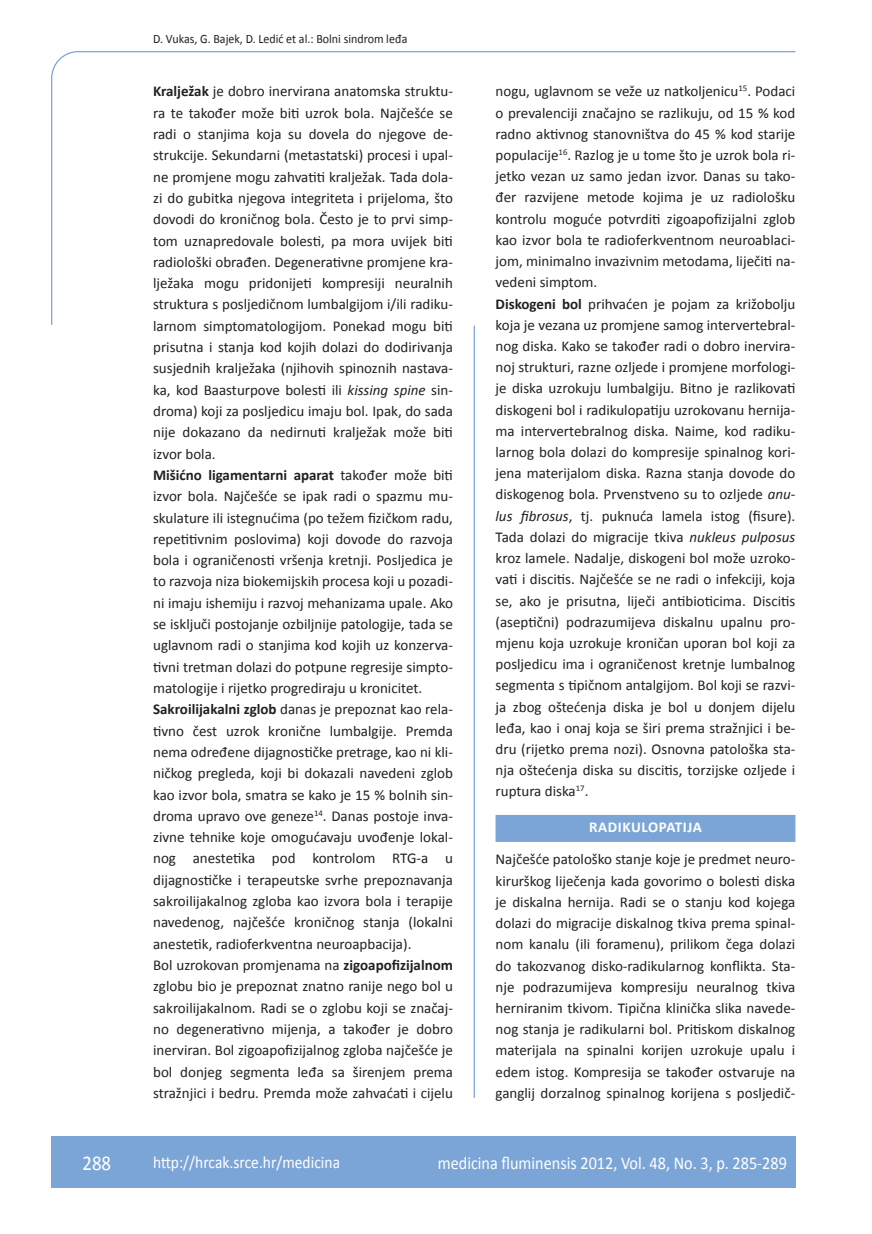
<style>
.page{position:relative;width:872px;height:1234px;background:#fff}
.page>*{position:absolute;margin:0;border:0;box-sizing:border-box;transform-origin:0 0}
.t1{font:21px "Calibri";color:#fff;scale:.9 1}
.t2{font:18px "Calibri";color:#fff;scale:.9 1}
.t3{font:17.25px "Calibri";color:#fff;scale:.9 1}
.osnovni_tekst{font:15px/21.3px "Calibri";color:#231f20;text-align:justify}
.naslov_ruler{font:700 15px "Calibri";letter-spacing:.04em;color:#fff}
.glava{font:12.75px "Calibri";color:#231f20;scale:.94 1}
.s1{font-weight:700}
.s2{font-style:italic}
</style>
<div class="page">
<svg style="left:51px;top:51px;width:745px;height:274px"></svg>
<hr style="left:473px;top:325px;width:2px;height:772px;background:#7ca5d7">
<div style="left:51px;top:1135px;width:744px;height:51px;background:#7ca5d7"></div>
<div style="left:495px;top:814px;width:300px;height:27px;background:#7ca5d7"></div>
<p class="glava" style="left:153px;top:30px;width:272px">D. Vukas, G. Bajek, D. Ledić et al.: Bolni sindrom leđa</p>
<p class="osnovni_tekst" style="left:153px;top:80px;width:301px"><span class="s1">Kralježak</span> je dobro inervirana anatomska struktu&shy;ra te također može biti uzrok bola. Najčešće se radi o stanjima koja su dovela do njegove de&shy;strukcije. Sekundarni (metastatski) procesi i upal&shy;ne promjene mogu zahvatiti kralježak. Tada dola&shy;zi do gubitka njegova integriteta i prijeloma, što dovodi do kroničnog bola. Često je to prvi simp&shy;tom uznapredovale bolesti, pa mora uvijek biti radiološki obrađen. Degenerativne promjene kra&shy;lježaka mogu pridonijeti kompresiji neuralnih struktura s posljedičnom lumbalgijom i/ili radiku&shy;larnom simptomatologijom. Ponekad mogu biti prisutna i stanja kod kojih dolazi do dodirivanja susjednih kralježaka (njihovih spinoznih nastava&shy;ka, kod Baasturpove bolesti ili <span class="s2">kissing spine</span> sin&shy;droma) koji za posljedicu imaju bol. Ipak, do sada nije dokazano da nedirnuti kralježak može biti izvor bola.</p>
<p class="osnovni_tekst" style="left:153px;top:463px;width:301px"><span class="s1">Mišićno ligamentarni aparat</span> također može biti izvor bola. Najčešće se ipak radi o spazmu mu&shy;skulature ili istegnućima (po težem fizičkom radu, repetitivnim poslovima) koji dovode do razvoja bola i ograničenosti vršenja kretnji. Posljedica je to razvoja niza biokemijskih procesa koji u pozadi&shy;ni imaju ishemiju i razvoj mehanizama upale. Ako se isključi postojanje ozbiljnije patologije, tada se uglavnom radi o stanjima kod kojih uz konzerva&shy;tivni tretman dolazi do potpune regresije simpto&shy;matologije i rijetko progrediraju u kronicitet.</p>
<p class="osnovni_tekst" style="left:153px;top:697px;width:301px"><span class="s1">Sakroilijakalni zglob</span> danas je prepoznat kao rela&shy;tivno čest uzrok kronične lumbalgije. Premda nema određene dijagnostičke pretrage, kao ni kli&shy;ničkog pregleda, koji bi dokazali navedeni zglob kao izvor bola, smatra se kako je 15 % bolnih sin&shy;droma upravo ove geneze<sup>14</sup>. Danas postoje inva&shy;zivne tehnike koje omogućavaju uvođenje lokal&shy;nog anestetika pod kontrolom RTG-a u dijagnostičke i terapeutske svrhe prepoznavanja sakroilijakalnog zgloba kao izvora bola i terapije navedenog, najčešće kroničnog stanja (lokalni anestetik, radioferkventna neuroapbacija).</p>
<p class="osnovni_tekst" style="left:153px;top:953px;width:301px">Bol uzrokovan promjenama na <span class="s1">zigoapofizijalnom </span>zglobu bio je prepoznat znatno ranije nego bol u sakroilijakalnom. Radi se o zglobu koji se značaj&shy;no degenerativno mijenja, a također je dobro inerviran. Bol zigoapofizijalnog zgloba najčešće je bol donjeg segmenta leđa sa širenjem prema stražnjici i bedru. Premda može zahvaćati i cijelu</p>
<p class="osnovni_tekst" style="left:495px;top:80px;width:301px">nogu, uglavnom se veže uz natkoljenicu<sup>15</sup>. Podaci o prevalenciji značajno se razlikuju, od 15 % kod radno aktivnog stanovništva do 45 % kod starije populacije<sup>16</sup>. Razlog je u tome što je uzrok bola ri&shy;jetko vezan uz samo jedan izvor. Danas su tako&shy;đer razvijene metode kojima je uz radiološku kontrolu moguće potvrditi zigoapofizijalni zglob kao izvor bola te radioferkventnom neuroablaci&shy;jom, minimalno invazivnim metodama, liječiti na&shy;vedeni simptom.</p>
<p class="osnovni_tekst" style="left:495px;top:292px;width:301px"><span class="s1">Diskogeni bol</span> prihvaćen je pojam za križobolju koja je vezana uz promjene samog intervertebral&shy;nog diska. Kako se također radi o dobro inervira&shy;noj strukturi, razne ozljede i promjene morfologi&shy;je diska uzrokuju lumbalgiju. Bitno je razlikovati diskogeni bol i radikulopatiju uzrokovanu hernija&shy;ma intervertebralnog diska. Naime, kod radiku&shy;larnog bola dolazi do kompresije spinalnog kori&shy;jena materijalom diska. Razna stanja dovode do diskogenog bola. Prvenstveno su to ozljede <span class="s2">anu&shy;lus fibrosus</span>, tj. puknuća lamela istog (fisure).<br>Tada dolazi do migracije tkiva <span class="s2">nukleus pulposus </span>kroz lamele. Nadalje, diskogeni bol može uzroko&shy;vati i discitis. Najčešće se ne radi o infekciji, koja se, ako je prisutna, liječi antibioticima. Discitis (aseptični) podrazumijeva diskalnu upalnu pro&shy;mjenu koja uzrokuje kroničan uporan bol koji za posljedicu ima i ograničenost kretnje lumbalnog segmenta s tipičnom antalgijom. Bol koji se razvi&shy;ja zbog oštećenja diska je bol u donjem dijelu leđa, kao i onaj koja se širi prema stražnjici i be&shy;dru (rijetko prema nozi). Osnovna patološka sta&shy;nja oštećenja diska su discitis, torzijske ozljede i ruptura diska<sup>17</sup>.</p>
<p class="naslov_ruler" style="left:589px;top:817px;width:114px">RADIKULOPATIJA</p>
<p class="osnovni_tekst" style="left:495px;top:848px;width:301px">Najčešće patološko stanje koje je predmet neuro&shy;kirurškog liječenja kada govorimo o bolesti diska je diskalna hernija. Radi se o stanju kod kojega dolazi do migracije diskalnog tkiva prema spinal&shy;nom kanalu (ili foramenu), prilikom čega dolazi do takozvanog disko-radikularnog konflikta. Sta&shy;nje podrazumijeva kompresiju neuralnog tkiva herniranim tkivom. Tipična klinička slika navede&shy;nog stanja je radikularni bol. Pritiskom diskalnog materijala na spinalni korijen uzrokuje upalu i edem istog. Kompresija se također ostvaruje na ganglij dorzalnog spinalnog korijena s posljedič-</p>
<p class="t1" style="left:82px;top:1149px;width:33px">288</p>
<p class="t3" style="left:153px;top:1150px;width:209px">http://hrcak.srce.hr/medicina</p>
<p class="t2" style="left:438px;top:1151px;width:389px">medicina fluminensis 2012, Vol. 48, No. 3, p. 285-289</p>
</div>
